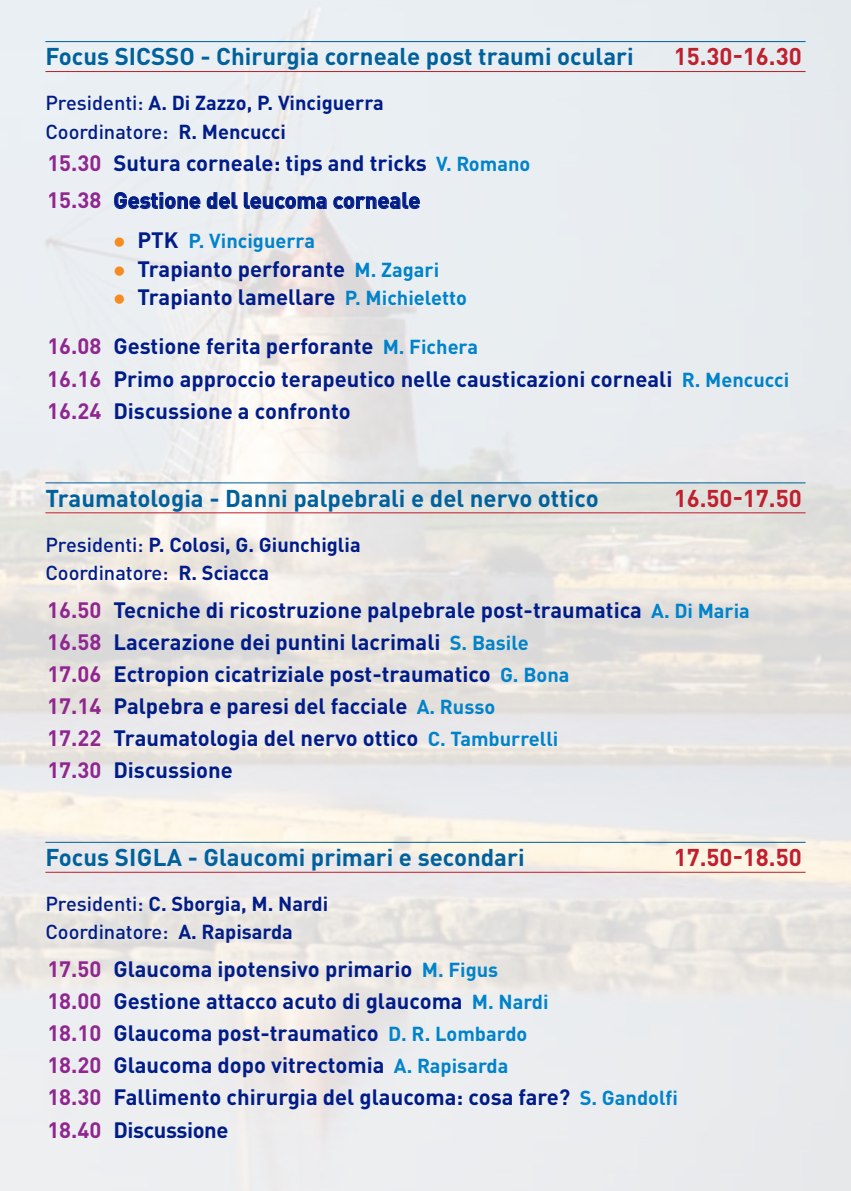
<style>
.page{position:relative;width:851px;height:1191px;background:#fff}
.page>*{position:absolute;margin:0;border:0;box-sizing:border-box;transform-origin:0 0}
.t1{font:700 24px "DINOT";color:#00619c}
.t2{font:700 24px "DINOT";color:#c01f2e}
.t3{font:700 22px "DINOT";color:#001c88}
.t4{font:700 22px "DINOT";letter-spacing:-.02em;color:#001c88}
.t5{font:700 20px "DINOT";color:#001c88}
.t6{font:500 20px "DINOT";color:#001c88}
.t7{font:700 20px "DINOT";color:#0083ca}
.s1{font-weight:500}
.s2{font-weight:700}
.s3{color:#90268f}
.s4{font-size:20px;color:#0083ca}
.s5{color:#f68b1f}
.s6{font-size:22px;color:#001c88}
</style>
<div class="page">
<img style="left:0;top:0;width:850px;height:1191px">
<hr style="left:45px;top:41px;width:760px;height:1px;background:#00619c">
<hr style="left:45px;top:71px;width:760px;height:1px;background:#c01f2e">
<hr style="left:45px;top:482px;width:760px;height:1px;background:#00619c">
<hr style="left:45px;top:512px;width:760px;height:1px;background:#c01f2e">
<hr style="left:45px;top:842px;width:760px;height:1px;background:#00619c">
<hr style="left:45px;top:871px;width:760px;height:1px;background:#c01f2e">
<svg style="left:114px;top:192px;width:86px;height:17px"></svg>
<svg style="left:207px;top:192px;width:30px;height:17px"></svg>
<svg style="left:244px;top:192px;width:82px;height:17px"></svg>
<svg style="left:333px;top:192px;width:86px;height:17px"></svg>
<p class="t1" style="left:45px;top:41px;width:589px">Focus SICSSO - Chirurgia corneale post traumi oculari</p>
<p class="t2" style="left:673px;top:41px;width:130px">15.30-16.30</p>
<p class="t5" style="left:45px;top:90px;width:340px"><span class="s1">Presidenti:</span> A. Di Zazzo, P. Vinciguerra</p>
<p class="t6" style="left:45px;top:119px;width:242px">Coordinatore: <span class="s2">R. Mencucci</span></p>
<p class="t3" style="left:47px;top:148px;width:484px"><span class="s3">15.30</span> Sutura corneale: tips and tricks <span class="s4">V. Romano</span></p>
<p class="t3" style="left:47px;top:186px;width:374px"><span class="s3">15.38</span> Gestione del leucoma corneale</p>
<p class="t7" style="left:113px;top:228px;width:203px"><span class="s5">●</span> <span class="s6">PTK</span> P. Vinciguerra</p>
<p class="t3" style="left:113px;top:254px;width:327px"><span class="s5">●</span> Trapianto perforante <span class="s4">M. Zagari</span></p>
<p class="t3" style="left:113px;top:283px;width:355px"><span class="s5">●</span> Trapianto lamellare <span class="s4">P. Michieletto</span></p>
<p class="t3" style="left:47px;top:332px;width:432px"><span class="s3">16.08</span> Gestione ferita perforante <span class="s4">M. Fichera</span></p>
<p class="t3" style="left:47px;top:364px;width:743px"><span class="s3">16.16</span> Primo approccio terapeutico nelle causticazioni corneali <span class="s4">R. Mencucci</span></p>
<p class="t3" style="left:47px;top:396px;width:305px"><span class="s3">16.24</span> Discussione a confronto</p>
<p class="t1" style="left:45px;top:482px;width:554px">Traumatologia - Danni palpebrali e del nervo ottico</p>
<p class="t2" style="left:673px;top:482px;width:130px">16.50-17.50</p>
<p class="t5" style="left:45px;top:531px;width:317px"><span class="s1">Presidenti:</span> P. Colosi, G. Giunchiglia</p>
<p class="t6" style="left:45px;top:560px;width:225px">Coordinatore: <span class="s2">R. Sciacca</span></p>
<p class="t3" style="left:47px;top:595px;width:704px"><span class="s3">16.50</span> Tecniche di ricostruzione palpebrale post-traumatica <span class="s4">A. Di Maria</span></p>
<p class="t3" style="left:47px;top:627px;width:482px"><span class="s3">16.58</span> Lacerazione dei puntini lacrimali <span class="s4">S. Basile</span></p>
<p class="t3" style="left:47px;top:659px;width:523px"><span class="s3">17.06</span> Ectropion cicatriziale post-traumatico <span class="s4">G. Bona</span></p>
<p class="t3" style="left:47px;top:691px;width:449px"><span class="s3">17.14</span> Palpebra e paresi del facciale <span class="s4">A. Russo</span></p>
<p class="t3" style="left:47px;top:723px;width:512px"><span class="s3">17.22</span> Traumatologia del nervo ottico <span class="s4">C. Tamburrelli</span></p>
<p class="t3" style="left:47px;top:755px;width:187px"><span class="s3">17.30</span> Discussione</p>
<p class="t1" style="left:45px;top:841px;width:480px">Focus SIGLA - Glaucomi primari e secondari</p>
<p class="t2" style="left:673px;top:841px;width:130px">17.50-18.50</p>
<p class="t5" style="left:45px;top:891px;width:284px"><span class="s1">Presidenti:</span> C. Sborgia, M. Nardi</p>
<p class="t6" style="left:45px;top:919px;width:249px">Coordinatore: <span class="s2">A. Rapisarda</span></p>
<p class="t3" style="left:47px;top:954px;width:452px"><span class="s3">17.50</span> Glaucoma ipotensivo primario <span class="s4">M. Figus</span></p>
<p class="t3" style="left:47px;top:986px;width:503px"><span class="s3">18.00</span> Gestione attacco acuto di glaucoma <span class="s4">M. Nardi</span></p>
<p class="t3" style="left:47px;top:1019px;width:481px"><span class="s3">18.10</span> Glaucoma post-traumatico <span class="s4">D. R. Lombardo</span></p>
<p class="t3" style="left:47px;top:1051px;width:462px"><span class="s3">18.20</span> Glaucoma dopo vitrectomia <span class="s4">A. Rapisarda</span></p>
<p class="t3" style="left:47px;top:1083px;width:632px"><span class="s3">18.30</span> Fallimento chirurgia del glaucoma: cosa fare? <span class="s4">S. Gandolfi</span></p>
<p class="t4" style="left:47px;top:1115px;width:182px"><span class="s3">18.40</span> Discussione</p>
</div>
